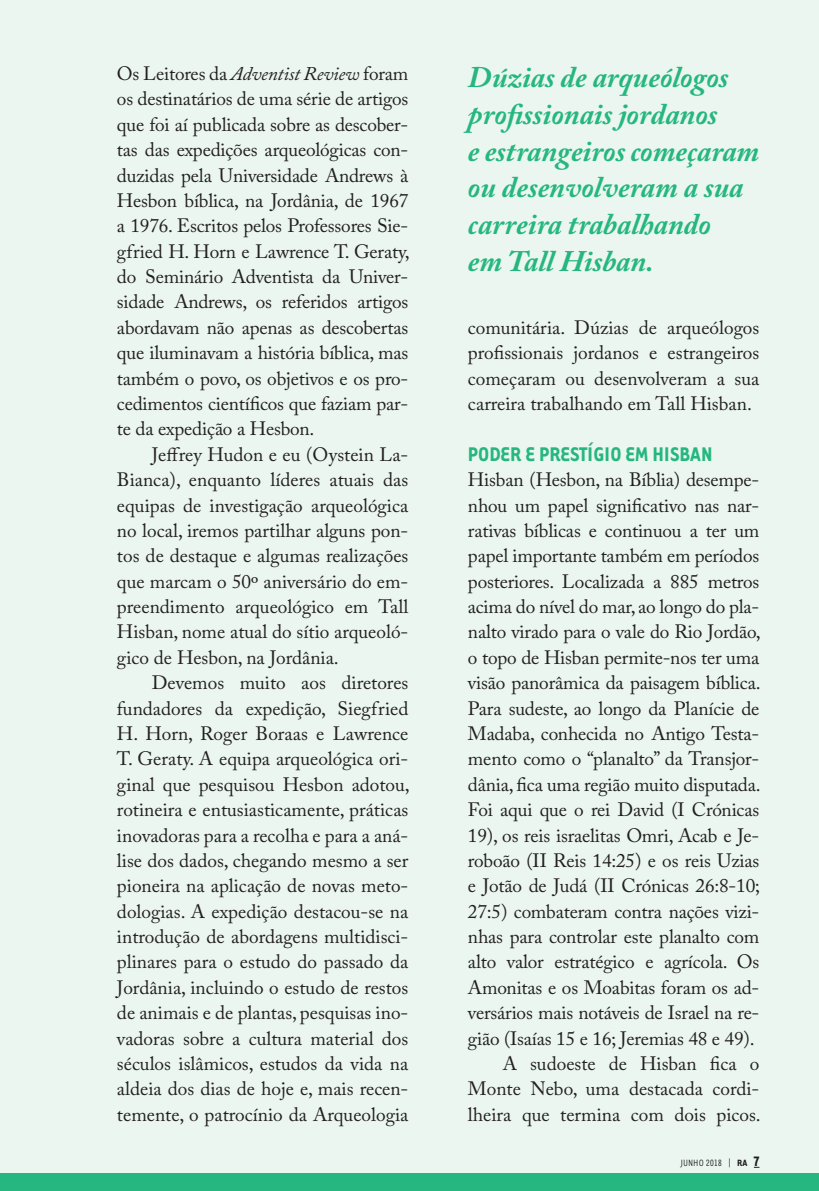
<style>
.page{position:relative;width:819px;height:1191px;background:#eaf6ef}
.page>*{position:absolute;margin:0;border:0;box-sizing:border-box;transform-origin:0 0}
.destaques_grandes{font:italic 700 29.75px/36.8px "Adobe Caslon Pro";color:#26b67f}
.texto_corrido{font:700 22.75px "Tarzana Nar OT";color:#26b67f}
.texto_corrido-2{font:19.25px/25.4px "Adobe Caslon Pro";color:#231f20;text-align:justify}
.t1{font:10.5px "Tarzana Nar OT";color:#231f20}
.s1{font-style:italic}
.s2{font-weight:700}
.s3{font-weight:700;font-size:15.75px}
</style>
<div class="page">
<div style="left:0;top:1173px;width:819px;height:18px;background:#26b67f"></div>
<p class="texto_corrido-2" style="left:117px;top:61px;width:294px">Os Leitores da <span class="s1">Adventist Review</span> foram os destinatários de uma série de artigos que foi aí publicada sobre as descober&shy;tas das expedições arqueológicas con&shy;duzidas pela Universidade Andrews à Hesbon bíblica, na Jordânia, de 1967 a 1976. Escritos pelos Professores Sie&shy;gfried H. Horn e Lawrence T. Geraty, do Seminário Adventista da Univer&shy;sidade Andrews, os referidos artigos abordavam não apenas as descobertas que iluminavam a história bíblica, mas também o povo, os objetivos e os pro&shy;cedimentos científicos que faziam par&shy;te da expedição a Hesbon.</p>
<p class="texto_corrido-2" style="left:117px;top:441px;width:293px;text-indent:35px">Jeffrey Hudon e eu (Oystein La-Bianca), enquanto líderes atuais das equipas de investigação arqueológica no local, iremos partilhar alguns pon&shy;tos de destaque e algumas realizações que marcam o 50º aniversário do em&shy;preendimento arqueológico em Tall Hisban, nome atual do sítio arqueoló&shy;gico de Hesbon, na Jordânia.</p>
<p class="texto_corrido-2" style="left:117px;top:670px;width:294px;text-indent:35px">Devemos muito aos diretores fundadores da expedição, Siegfried H. Horn, Roger Boraas e Lawrence T. Geraty. A equipa arqueológica ori&shy;ginal que pesquisou Hesbon adotou, rotineira e entusiasticamente, práticas inovadoras para a recolha e para a aná&shy;lise dos dados, chegando mesmo a ser pioneira na aplicação de novas meto&shy;dologias. A expedição destacou-se na introdução de abordagens multidisci&shy;plinares para o estudo do passado da Jordânia, incluindo o estudo de restos de animais e de plantas, pesquisas ino&shy;vadoras sobre a cultura material dos séculos islâmicos, estudos da vida na aldeia dos dias de hoje e, mais recen&shy;temente, o patrocínio da Arqueologia</p>
<p class="destaques_grandes" style="left:468px;top:58px;width:293px">Dúzias de arqueólogos profissionais jordanos<br>e estrangeiros começaram ou desenvolveram a sua carreira trabalhando<br>em Tall Hisban.</p>
<p class="texto_corrido-2" style="left:468px;top:314px;width:293px">comunitária. Dúzias de arqueólogos profissionais jordanos e estrangeiros começaram ou desenvolveram a sua carreira trabalhando em Tall Hisban.</p>
<p class="texto_corrido" style="left:468px;top:439px;width:246px">PODER E PRESTÍGIO EM HISBAN</p>
<p class="texto_corrido-2" style="left:468px;top:467px;width:294px">Hisban (Hesbon, na Bíblia) desempe&shy;nhou um papel significativo nas nar&shy;rativas bíblicas e continuou a ter um papel importante também em períodos posteriores. Localizada a 885 metros acima do nível do mar, ao longo do pla&shy;nalto virado para o vale do Rio Jordão, o topo de Hisban permite-nos ter uma visão panorâmica da paisagem bíblica.<br>Para sudeste, ao longo da Planície de Madaba, conhecida no Antigo Testa&shy;mento como o “planalto” da Transjor&shy;dânia, fica uma região muito disputada.<br>Foi aqui que o rei David (I Crónicas 19), os reis israelitas Omri, Acab e Je&shy;roboão (II Reis 14:25) e os reis Uzias e Jotão de Judá (II Crónicas 26:8-10; 27:5) combateram contra nações vizi&shy;nhas para controlar este planalto com alto valor estratégico e agrícola. Os Amonitas e os Moabitas foram os ad&shy;versários mais notáveis de Israel na re&shy;gião (Isaías 15 e 16; Jeremias 48 e 49).</p>
<p class="texto_corrido-2" style="left:468px;top:1050px;width:294px;text-indent:35px">A sudoeste de Hisban fica o Monte Nebo, uma destacada cordi&shy;lheira que termina com dois picos.</p>
<p class="t1" style="left:680px;top:1156px;width:81px">JUNHO 2018 | <span class="s2">RA</span> <span class="s3">7</span></p>
</div>
